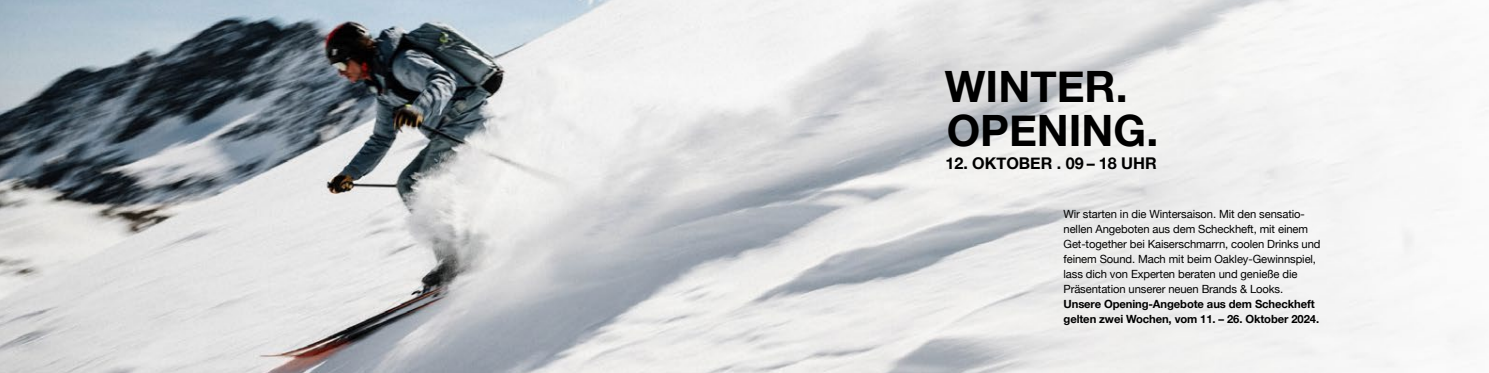
<style>
.page{position:relative;width:1489px;height:373px;background:#fff}
.page>*{position:absolute;margin:0;border:0;box-sizing:border-box;transform-origin:0 0}
.t1{font:700 43.12px/44px "Helvetica Neue";color:#000}
.t2{font:700 16.12px "Helvetica Neue";color:#000}
.t3{font:11.25px/15px "Helvetica Neue";letter-spacing:-.01em;color:#000}
.t4{font:700 11.25px/15px "Helvetica Neue";letter-spacing:-.01em;color:#000}
</style>
<div class="page">
<img style="left:0;top:0;width:1464px;height:372px">
<h1 class="t1" style="left:944px;top:65px;width:215px">WINTER.<br>OPENING.</h1>
<h2 class="t2" style="left:945px;top:150px;width:213px">12. OKTOBER . 09 – 18 UHR</h2>
<p class="t3" style="left:1063px;top:206px;width:258px">Wir starten in die Wintersaison. Mit den sensatio&shy;nellen Angeboten aus dem Scheckheft, mit einem Get-together bei Kaiserschmarrn, coolen Drinks und feinem Sound. Mach mit beim Oakley-Gewinnspiel, lass dich von Experten beraten und genieße die Präsentation unserer neuen Brands &amp; Looks.</p>
<p class="t4" style="left:1063px;top:296px;width:257px">Unsere Opening-Angebote aus dem Scheckheft gelten zwei Wochen, vom 11. – 26. Oktober 2024.</p>
</div>
